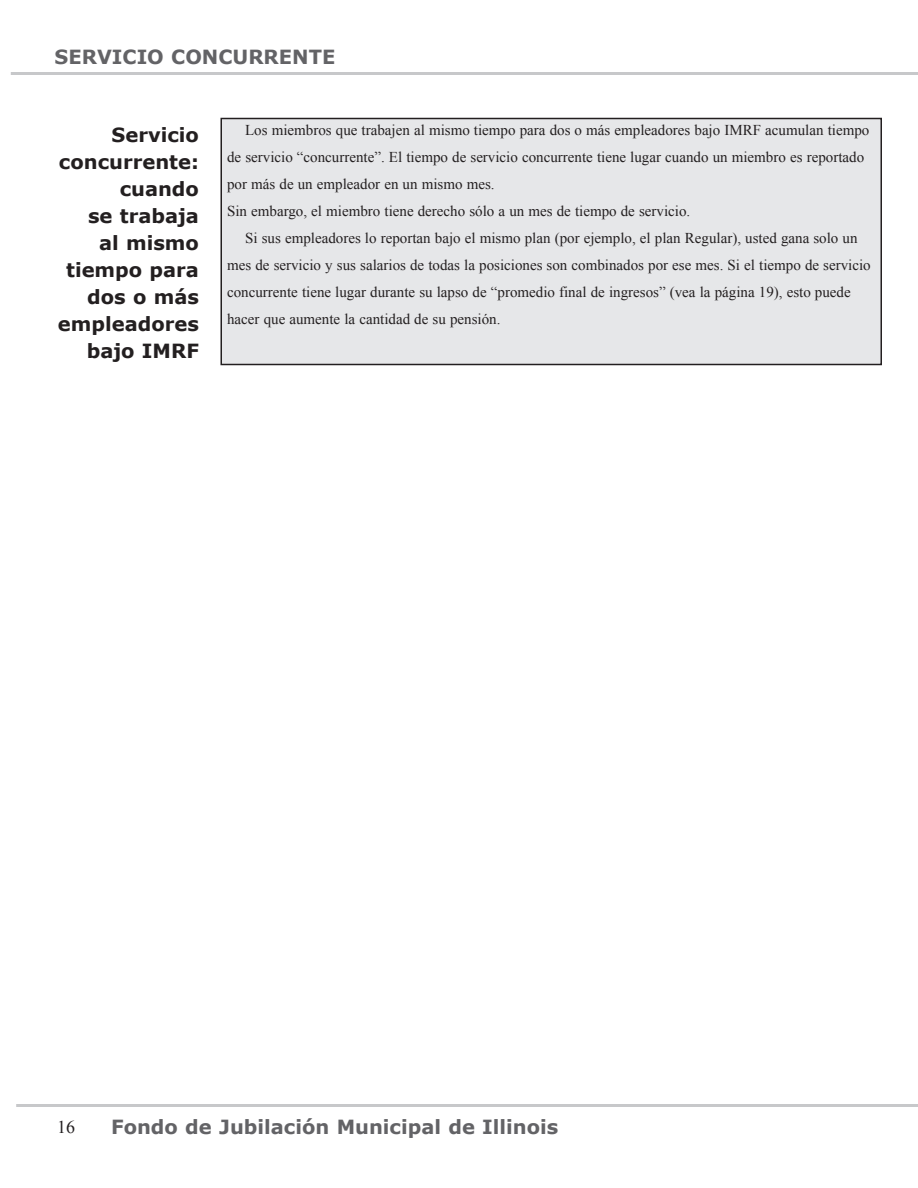
<style>
.page{position:relative;width:918px;height:1188px;background:#fff}
.page>*{position:absolute;margin:0;border:0;box-sizing:border-box;transform-origin:0 0}
.left_side_headings{font:700 19.5px/27px "Verdana";color:#231f20;text-align:right}
.Page_header_left{font:700 19.5px "Verdana";color:#636366}
.t1{font:18px "Times New Roman";color:#231f20}
.Paragraph_w_indent_n{font:15px/27px "Times New Roman";color:#231f20}
</style>
<div class="page">
<hr style="left:11px;top:72px;width:907px;height:3px;background:#c7c8ca">
<hr style="left:16px;top:1104px;width:902px;height:3px;background:#c7c8ca">
<div style="left:221px;top:118px;width:660px;height:246px;background:#e6e7e9"></div>
<div style="left:220px;top:118px;width:662px;height:247px;border:2px solid #231f20"></div>
<p class="Page_header_left" style="left:55px;top:43px;width:282px">SERVICIO CONCURRENTE</p>
<p class="left_side_headings" style="left:58px;top:121px;width:143px">Servicio concurrente: cuando<br>se trabaja<br>al mismo tiempo para dos o más empleadores bajo IMRF</p>
<p class="Paragraph_w_indent_n" style="left:227px;top:116px;width:644px;text-indent:18px">Los miembros que trabajen al mismo tiempo para dos o más empleadores bajo IMRF acumulan tiempo de servicio “concurrente”. El tiempo de servicio concurrente tiene lugar cuando un miembro es reportado por más de un empleador en un mismo mes.<br>Sin embargo, el miembro tiene derecho sólo a un mes de tiempo de servicio.</p>
<p class="Paragraph_w_indent_n" style="left:227px;top:224px;width:645px;text-indent:18px">Si sus empleadores lo reportan bajo el mismo plan (por ejemplo, el plan Regular), usted gana solo un mes de servicio y sus salarios de todas la posiciones son combinados por ese mes. Si el tiempo de servicio concurrente tiene lugar durante su lapso de “promedio final de ingresos” (vea la página 19), esto puede hacer que aumente la cantidad de su pensión.</p>
<p class="t1" style="left:57px;top:1115px;width:19px">16</p>
<h1 class="Page_header_left" style="left:111px;top:1113px;width:449px">Fondo de Jubilación Municipal de Illinois</h1>
</div>
